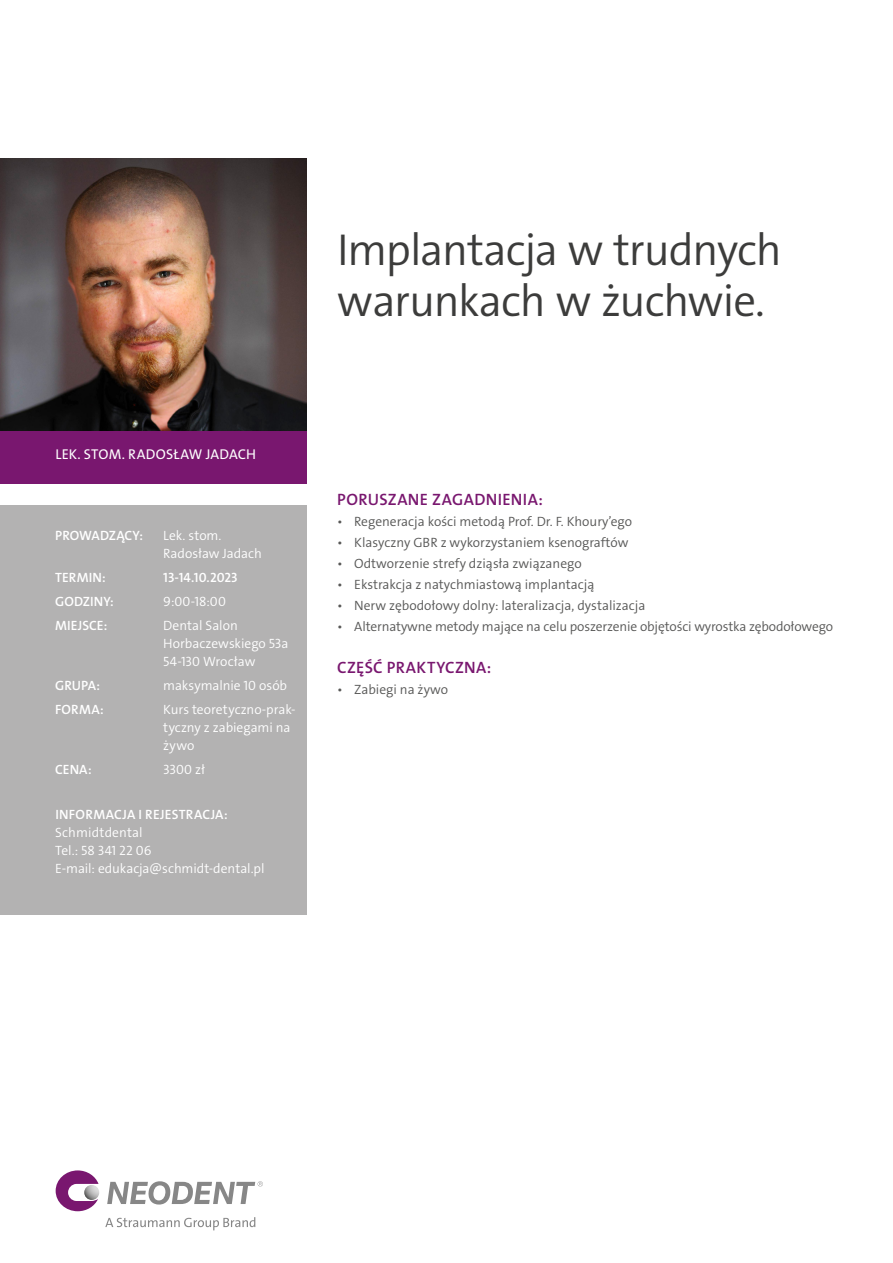
<style>
.page{position:relative;width:893px;height:1263px;background:#fff}
.page>*{position:absolute;margin:0;border:0;box-sizing:border-box;transform-origin:0 0}
.t1{font:45px/51px "The Sans LP4 Se Lig";letter-spacing:-.025em;color:#3c3c3b}
.t2{font:16.5px "The Sans LP6 Se Bld";letter-spacing:.02em;color:#79176f}
.t3{font:14.25px "The Sans LP5 Plain";letter-spacing:.01em;color:#fff}
.t4{font:13.5px "The Sans LP4 Se Lig";color:#575756}
.t5{font:13.5px/18px "The Sans LP4 Se Lig";color:#fff}
.t6{font:13.5px "The Sans LP6 Se Bld";letter-spacing:.005em;color:#fff}
</style>
<div class="page">
<img style="left:0;top:159px;width:306px;height:272px">
<div style="left:0;top:505px;width:306px;height:410px;background:#b3b2b2"></div>
<div style="left:0;top:431px;width:306px;height:53px;background:#79176f"></div>
<svg style="left:105px;top:1217px;width:150px;height:13px"></svg>
<svg style="left:56px;top:1170px;width:43px;height:41px"></svg>
<svg style="left:84px;top:1185px;width:15px;height:15px"></svg>
<svg style="left:107px;top:1181px;width:156px;height:23px"></svg>
<h1 class="t1" style="left:337px;top:225px;width:446px">Implantacja w trudnych warunkach w żuchwie.</h1>
<p class="t3" style="left:55px;top:445px;width:202px">LEK. STOM. RADOSŁAW JADACH</p>
<p class="t6" style="left:55px;top:527px;width:89px">PROWADZĄCY:</p>
<p class="t5" style="left:163px;top:527px;width:100px">Lek. stom.<br>Radosław Jadach</p>
<p class="t6" style="left:55px;top:569px;width:52px">TERMIN:</p>
<p class="t6" style="left:163px;top:569px;width:76px">13-14.10.2023</p>
<p class="t6" style="left:55px;top:593px;width:60px">GODZINY:</p>
<p class="t5" style="left:163px;top:593px;width:64px">9:00-18:00</p>
<p class="t6" style="left:55px;top:617px;width:54px">MIEJSCE:</p>
<p class="t5" style="left:163px;top:617px;width:127px">Dental Salon<br>Horbaczewskiego 53a<br>54-130 Wrocław</p>
<p class="t6" style="left:55px;top:677px;width:46px">GRUPA:</p>
<p class="t5" style="left:163px;top:677px;width:125px">maksymalnie 10 osób</p>
<p class="t6" style="left:55px;top:701px;width:50px">FORMA:</p>
<p class="t5" style="left:163px;top:701px;width:134px">Kurs teoretyczno-prak&shy;tyczny z zabiegami na żywo</p>
<p class="t6" style="left:55px;top:761px;width:38px">CENA:</p>
<p class="t5" style="left:163px;top:761px;width:43px">3300 zł</p>
<p class="t6" style="left:55px;top:806px;width:174px">INFORMACJA I REJESTRACJA:</p>
<p class="t5" style="left:55px;top:824px;width:211px">Schmidtdental<br>Tel.: 58 341 22 06<br>E-mail: edukacja@schmidt-dental.pl</p>
<p class="t2" style="left:337px;top:489px;width:207px">PORUSZANE ZAGADNIENIA:</p>
<p class="t4" style="left:337px;top:513px;width:296px">• Regeneracja kości metodą Prof. Dr. F. Khoury’ego</p>
<p class="t4" style="left:337px;top:534px;width:293px">• Klasyczny GBR z wykorzystaniem ksenograftów</p>
<p class="t4" style="left:337px;top:555px;width:246px">• Odtworzenie strefy dziąsła związanego</p>
<p class="t4" style="left:337px;top:576px;width:259px">• Ekstrakcja z natychmiastową implantacją</p>
<p class="t4" style="left:337px;top:597px;width:310px">• Nerw zębodołowy dolny: lateralizacja, dystalizacja</p>
<p class="t4" style="left:337px;top:618px;width:497px">• Alternatywne metody mające na celu poszerzenie objętości wyrostka zębodołowego</p>
<p class="t2" style="left:337px;top:657px;width:156px">CZĘŚĆ PRAKTYCZNA:</p>
<p class="t4" style="left:337px;top:681px;width:112px">• Zabiegi na żywo</p>
</div>
